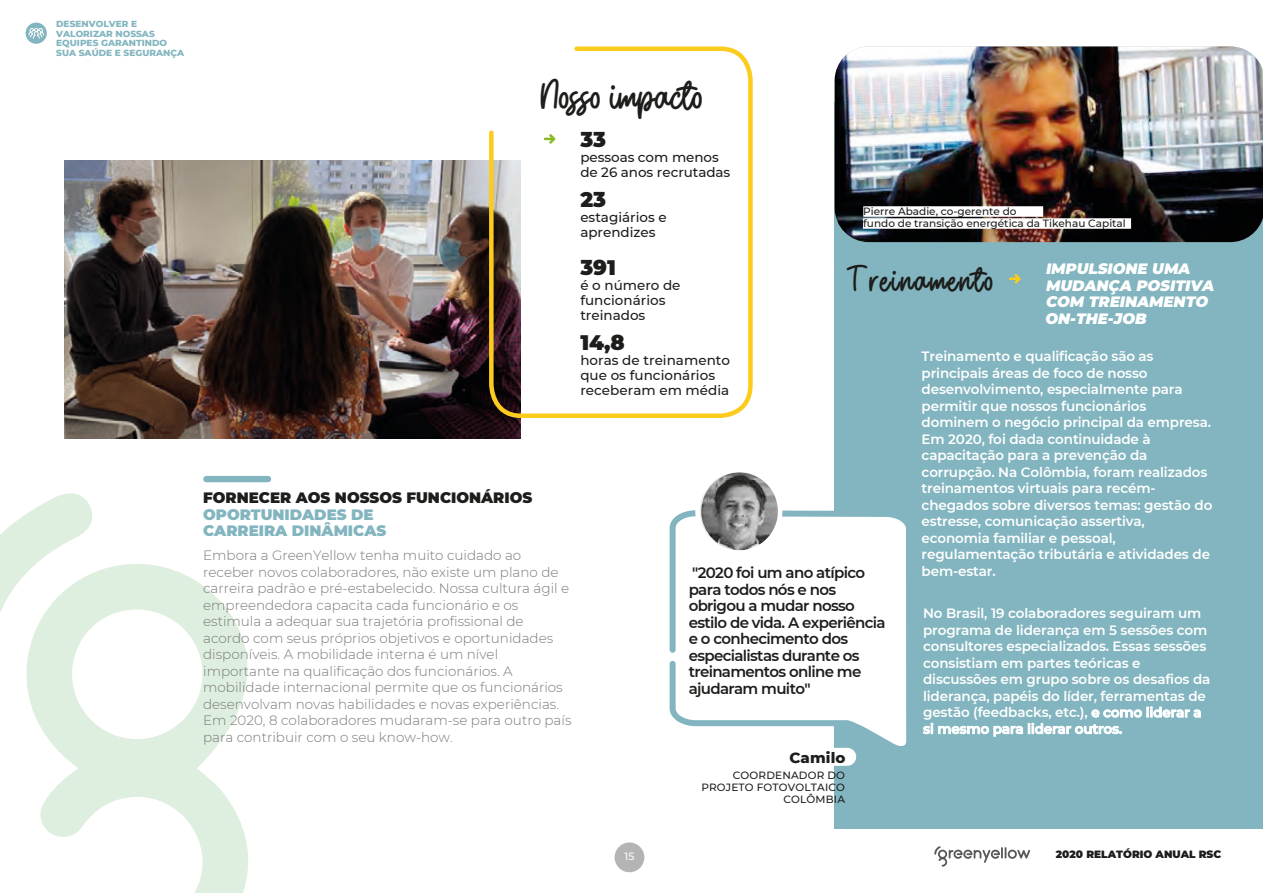
<style>
.page{position:relative;width:1263px;height:893px;background:#fff}
.page>*{position:absolute;margin:0;border:0;box-sizing:border-box;transform-origin:0 0}
.t1{font:44.25px "Weatpoint";color:#1d1d1b}
.t2{font:37.5px "Weatpoint";letter-spacing:.045em;color:#1d1d1b}
.t3{font:900 21px "Montserrat";color:#1d1d1b}
.t4{font:600 15px/16.5px "Montserrat";letter-spacing:-.045em;color:#1d1d1b}
.t5{font:900 15px/16.5px "Montserrat";color:#82b5bf}
.t6{font:italic 900 15px/16.5px "Montserrat";color:#fff}
.Rubrique{font:800 15px "Montserrat";letter-spacing:.01em;color:#1d1d1b}
.t7{font:600 13.5px/16.5px "Montserrat";letter-spacing:-.01em;color:#fff}
.t8{font:300 13.5px/16.5px "Montserrat";color:#797979}
.t9{font:500 13.5px/15px "Montserrat";color:#1d1d1b}
.Rubrique-2{font:500 10.5px/12px "Montserrat";color:#1d1d1b;text-align:right}
.t10{font:900 10.5px "Montserrat";color:#1d1d1b}
.t11{font:500 10.5px "Montserrat";color:#fff}
.t12{font:800 9px/9.6px "Montserrat";color:#82b5bf}
.s1{color:#1d1d1b}
.s2{font-style:inherit}
</style>
<div class="page">
<div style="left:26px;top:23px;width:21px;height:21px;background:#82b5bf;border-radius:50%"></div>
<svg style="left:28px;top:28px;width:16px;height:11px"></svg>
<svg style="left:0;top:493px;width:248px;height:400px"></svg>
<div style="left:835px;top:103px;width:428px;height:726px;background:#82b5bf"></div>
<img style="left:65px;top:160px;width:456px;height:278px">
<img style="left:915px;top:47px;width:348px;height:195px">
<div style="left:206px;top:476px;width:62px;height:6px;background:#82b5bf"></div>
<svg style="left:487px;top:46px;width:180px;height:374px"></svg>
<svg style="left:667px;top:46px;width:248px;height:783px"></svg>
<div style="left:678px;top:748px;width:169px;height:18px;background:#fff"></div>
<svg style="left:699px;top:470px;width:83px;height:83px"></svg>
<img style="left:701px;top:472px;width:78px;height:78px;border-radius:39px">
<div style="left:695px;top:468px;width:87px;height:87px;border:4px solid #fff;border-radius:50%"></div>
<div style="left:863px;top:206px;width:180px;height:11px;background:#fff"></div>
<div style="left:863px;top:218px;width:268px;height:11px;background:#fff"></div>
<div style="left:615px;top:842px;width:29px;height:30px;background:#b4b4b4;border-radius:50%"></div>
<svg style="left:934px;top:846px;width:96px;height:21px"></svg>
<svg style="left:545px;top:135px;width:10px;height:8px"></svg>
<p class="t12" style="left:56px;top:19px;width:129px">DESENVOLVER E<br>VALORIZAR NOSSAS<br>EQUIPES GARANTINDO<br>SUA SAÚDE E SEGURANÇA</p>
<p class="t1" style="left:541px;top:73px;width:164px">Nosso impacto</p>
<p class="t5" style="left:203px;top:488px;width:331px"><span class="s1">FORNECER AOS NOSSOS FUNCIONÁRIOS<br></span>OPORTUNIDADES DE<br>CARREIRA DINÂMICAS</p>
<p class="t8" style="left:203px;top:547px;width:370px">Embora a GreenYellow tenha muito cuidado ao receber novos colaboradores, não existe um plano de carreira padrão e pré-estabelecido. Nossa cultura ágil e empreendedora capacita cada funcionário e os estimula a adequar sua trajetória profissional de acordo com seus próprios objetivos e oportunidades disponíveis. A mobilidade interna é um nível importante na qualificação dos funcionários. A mobilidade internacional permite que os funcionários desenvolvam novas habilidades e novas experiências.<br>Em 2020, 8 colaboradores mudaram-se para outro país para contribuir com o seu know-how.</p>
<p class="t3" style="left:580px;top:124px;width:27px">33</p>
<p class="t9" style="left:580px;top:149px;width:152px">pessoas com menos de 26 anos recrutadas</p>
<p class="t3" style="left:580px;top:184px;width:27px">23</p>
<p class="t9" style="left:580px;top:209px;width:88px">estagiários e aprendizes</p>
<p class="t3" style="left:580px;top:251px;width:37px">391</p>
<p class="t9" style="left:580px;top:277px;width:102px">é o número de funcionários treinados</p>
<p class="t3" style="left:580px;top:327px;width:46px">14,8</p>
<p class="t9" style="left:580px;top:352px;width:151px">horas de treinamento que os funcionários receberam em média</p>
<p class="Rubrique-2" style="left:863px;top:204px;width:155px">Pierre Abadie, co-gerente do</p>
<p class="Rubrique-2" style="left:863px;top:216px;width:264px">fundo de transição energética da Tikehau Capital</p>
<p class="t2" style="left:847px;top:260px;width:148px">Treinamento</p>
<p class="t6" style="left:1045px;top:260px;width:173px">IMPULSIONE UMA<br>MUDANÇA POSITIVA<br>COM TREINAMENTO<br><span class="s2">ON-THE-JOB</span></p>
<p class="t7" style="left:922px;top:347px;width:292px">Treinamento e qualificação são as principais áreas de foco de nosso desenvolvimento, especialmente para permitir que nossos funcionários dominem o negócio principal da empresa.<br>Em 2020, foi dada continuidade à capacitação para a prevenção da corrupção. Na Colômbia, foram realizados treinamentos virtuais para recém&shy;chegados sobre diversos temas: gestão do estresse, comunicação assertiva, economia familiar e pessoal, regulamentação tributária e atividades de bem-estar.</p>
<p class="t7" style="left:923px;top:604px;width:289px">No Brasil, 19 colaboradores seguiram um programa de liderança em 5 sessões com consultores especializados. Essas sessões consistiam em partes teóricas e discussões em grupo sobre os desafios da liderança, papéis do líder, ferramentas de gestão (feedbacks, etc.), e como liderar a si mesmo para liderar outros.</p>
<p class="t4" style="left:689px;top:564px;width:198px">"2020 foi um ano atípico para todos nós e nos obrigou a mudar nosso estilo de vida. A experiência e o conhecimento dos especialistas durante os treinamentos online me ajudaram muito"</p>
<p class="Rubrique" style="left:789px;top:746px;width:58px">Camilo</p>
<p class="Rubrique-2" style="left:701px;top:769px;width:145px">COORDENADOR DO<br>PROJETO FOTOVOLTAICO<br>COLÔMBIA</p>
<p class="t11" style="left:624px;top:849px;width:11px">15</p>
<p class="t10" style="left:1056px;top:847px;width:167px">2020 RELATÓRIO ANUAL RSC</p>
</div>
